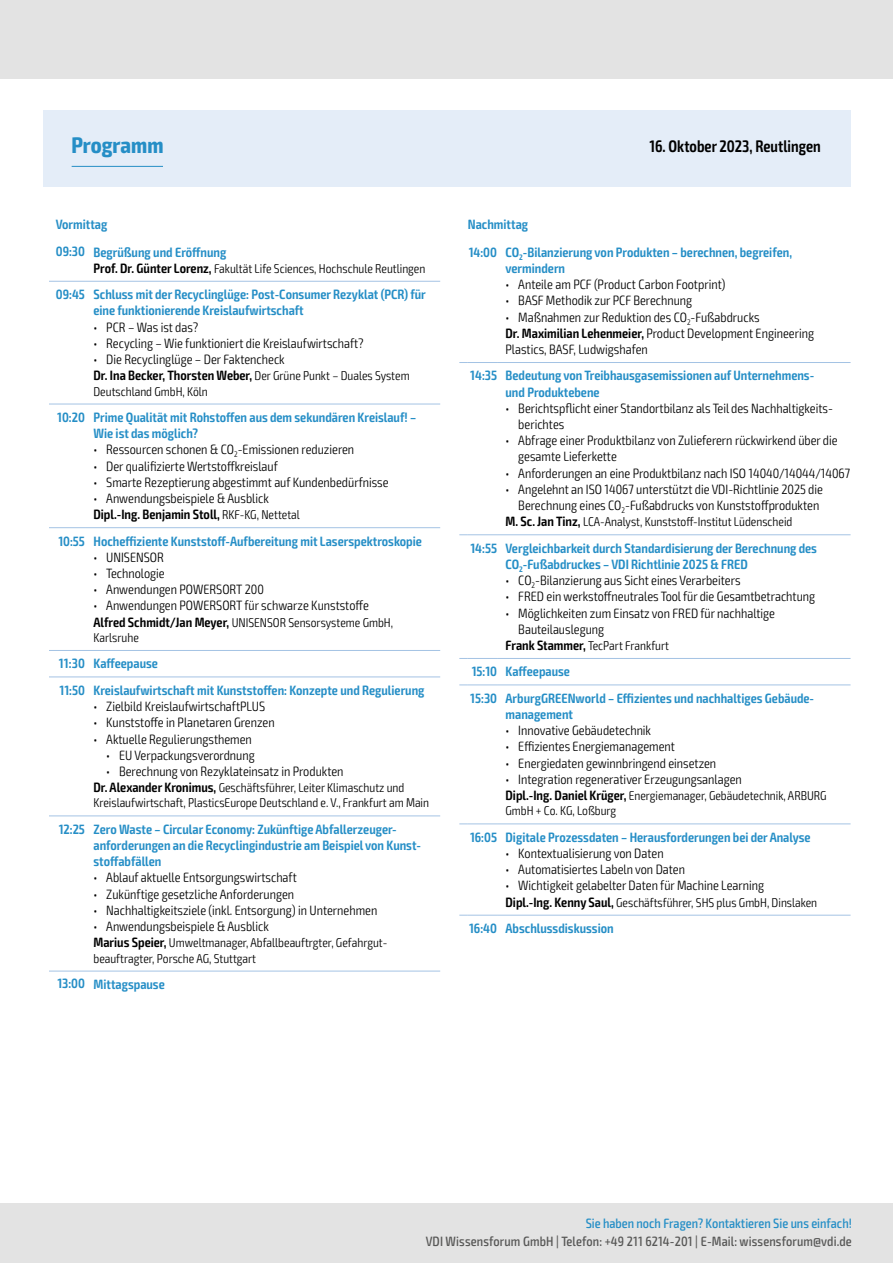
<style>
.page{position:relative;width:893px;height:1263px;background:#fff}
.page>*{position:absolute;margin:0;border:0;box-sizing:border-box;transform-origin:0 0}
.t1{font:700 condensed 22.5px "Exo 2";color:#258ec6}
.t2{font:600 condensed 16.65px "Exo 2";color:#000;scale:.94 1}
.t3{font:300 condensed 13.5px/16.2px "Exo 2";color:#000}
.t4{font:600 condensed 13.5px/16.2px "Exo 2";color:#258ec6}
.t5{font:500 condensed 13.5px "Exo 2";letter-spacing:.01em;color:#575756}
.t6{font:500 condensed 13.5px "Exo 2";color:#258ec6}
.t7{font:300 condensed 12.75px/15.3px "Exo 2";color:#000}
.s1{font-weight:600;font-size:13.5px}
.s2{font-weight:600}
.s3{font-size:12.75px}
</style>
<div class="page">
<div style="left:0;top:1203px;width:893px;height:60px;background:#e3e3e3"></div>
<div style="left:0;top:0;width:893px;height:79px;background:#e3e3e3"></div>
<div style="left:43px;top:110px;width:807px;height:77px;background:#e4edf8"></div>
<hr style="left:72px;top:166px;width:91px;height:1px;background:#258ec6">
<hr style="left:85px;top:650px;width:355px;height:1px;background:#a4c3e4">
<hr style="left:85px;top:971px;width:355px;height:1px;background:#a4c3e4">
<hr style="left:85px;top:815px;width:355px;height:1px;background:#a4c3e4">
<hr style="left:49px;top:971px;width:36px;height:1px;background:#a4c3e4">
<hr style="left:49px;top:815px;width:36px;height:1px;background:#a4c3e4">
<hr style="left:85px;top:404px;width:355px;height:1px;background:#a4c3e4">
<hr style="left:85px;top:527px;width:355px;height:1px;background:#a4c3e4">
<hr style="left:49px;top:650px;width:36px;height:1px;background:#a4c3e4">
<hr style="left:49px;top:404px;width:36px;height:1px;background:#a4c3e4">
<hr style="left:49px;top:527px;width:36px;height:1px;background:#a4c3e4">
<hr style="left:49px;top:676px;width:36px;height:1px;background:#a4c3e4">
<hr style="left:85px;top:676px;width:355px;height:1px;background:#a4c3e4">
<hr style="left:49px;top:281px;width:36px;height:1px;background:#a4c3e4">
<hr style="left:85px;top:281px;width:355px;height:1px;background:#a4c3e4">
<hr style="left:497px;top:658px;width:353px;height:1px;background:#a4c3e4">
<hr style="left:497px;top:823px;width:353px;height:1px;background:#a4c3e4">
<hr style="left:497px;top:362px;width:353px;height:1px;background:#a4c3e4">
<hr style="left:497px;top:534px;width:353px;height:1px;background:#a4c3e4">
<hr style="left:497px;top:684px;width:353px;height:1px;background:#a4c3e4">
<hr style="left:497px;top:915px;width:353px;height:1px;background:#a4c3e4">
<svg style="left:459px;top:915px;width:38px;height:1px"></svg>
<svg style="left:459px;top:658px;width:38px;height:1px"></svg>
<svg style="left:459px;top:823px;width:38px;height:1px"></svg>
<svg style="left:459px;top:362px;width:38px;height:1px"></svg>
<svg style="left:459px;top:534px;width:38px;height:1px"></svg>
<svg style="left:459px;top:684px;width:38px;height:1px"></svg>
<h1 class="t1" style="left:71px;top:131px;width:94px">Programm</h1>
<p class="t2" style="left:649px;top:137px;width:184px">16. Oktober 2023, Reutlingen</p>
<p class="t4" style="left:56px;top:210px;width:172px;line-height:27.8px">Vormittag<br>09:30 Begrüßung und Eröffnung</p>
<p class="t7" style="left:94px;top:261px;width:333px"><span class="s1">Prof. Dr. Günter Lorenz,</span> Fakultät Life Sciences, Hochschule Reutlingen</p>
<p class="t4" style="left:94px;top:287px;width:334px;text-indent:-38px">09:45 Schluss mit der Recyclinglüge: Post-Consumer Rezyklat (PCR) für eine funktionierende Kreislaufwirtschaft</p>
<p class="t3" style="left:94px;top:319px;width:106px">• PCR – Was ist das?</p>
<p class="t3" style="left:94px;top:335px;width:272px">• Recycling – Wie funktioniert die Kreislaufwirtschaft?</p>
<p class="t3" style="left:94px;top:351px;width:318px">• Die Recyclinglüge – Der Faktencheck<br><span class="s2">Dr. Ina Becker, Thorsten Weber,</span> <span class="s3">Der Grüne Punkt – Duales System</span></p>
<p class="t7" style="left:93px;top:384px;width:116px">Deutschland GmbH, Köln</p>
<p class="t4" style="left:94px;top:409px;width:324px;text-indent:-36px">10:20 Prime Qualität mit Rohstoffen aus dem sekundären Kreislauf! –<br>Wie ist das möglich?</p>
<p class="t3" style="left:94px;top:442px;width:262px">• Ressourcen schonen &amp; CO<sub>2</sub>-Emissionen reduzieren</p>
<p class="t3" style="left:94px;top:458px;width:186px">• Der qualifizierte Wertstoffkreislauf</p>
<p class="t3" style="left:94px;top:474px;width:297px">• Smarte Rezeptierung abgestimmt auf Kundenbedürfnisse</p>
<p class="t3" style="left:94px;top:490px;width:208px">• Anwendungsbeispiele &amp; Ausblick<br><span class="s2">Dipl.-Ing. Benjamin Stoll,</span> <span class="s3">RKF-KG, Nettetal</span></p>
<p class="t4" style="left:58px;top:533px;width:365px">10:55 Hocheffiziente Kunststoff-Aufbereitung mit Laserspektroskopie</p>
<p class="t3" style="left:94px;top:549px;width:72px">• UNISENSOR</p>
<p class="t3" style="left:94px;top:565px;width:73px">• Technologie</p>
<p class="t3" style="left:94px;top:582px;width:172px">• Anwendungen POWERSORT 200</p>
<p class="t3" style="left:94px;top:598px;width:277px">• Anwendungen POWERSORT für schwarze Kunststoffe</p>
<p class="t7" style="left:93px;top:615px;width:301px"><span class="s1">Alfred Schmidt/Jan Meyer,</span> UNISENSOR Sensorsysteme GmbH,<br>Karlsruhe</p>
<p class="t4" style="left:59px;top:651px;width:367px;line-height:26.4px">11:30 Kaffeepause<br>11:50 Kreislaufwirtschaft mit Kunststoffen: Konzepte und Regulierung</p>
<p class="t3" style="left:94px;top:698px;width:173px">• Zielbild KreislaufwirtschaftPLUS</p>
<p class="t3" style="left:94px;top:715px;width:183px">• Kunststoffe in Planetaren Grenzen</p>
<p class="t3" style="left:94px;top:731px;width:160px">• Aktuelle Regulierungsthemen</p>
<p class="t3" style="left:106px;top:747px;width:150px">• EU Verpackungsverordnung</p>
<p class="t3" style="left:106px;top:763px;width:239px">• Berechnung von Rezyklateinsatz in Produkten</p>
<p class="t7" style="left:94px;top:780px;width:337px"><span class="s1">Dr. Alexander Kronimus,</span> Geschäftsführer, Leiter Klimaschutz und<br>Kreislaufwirtschaft, PlasticsEurope Deutschland e. V., Frankfurt am Main</p>
<p class="t4" style="left:94px;top:821px;width:329px;text-indent:-35px">12:25 Zero Waste – Circular Economy: Zukünftige Abfallerzeuger&shy;anforderungen an die Recyclingindustrie am Beispiel von Kunst&shy;stoffabfällen</p>
<p class="t3" style="left:94px;top:870px;width:205px">• Ablauf aktuelle Entsorgungswirtschaft</p>
<p class="t3" style="left:94px;top:886px;width:202px">• Zukünftige gesetzliche Anforderungen</p>
<p class="t3" style="left:94px;top:902px;width:285px">• Nachhaltigkeitsziele (inkl. Entsorgung) in Unternehmen</p>
<p class="t3" style="left:94px;top:918px;width:177px">• Anwendungsbeispiele &amp; Ausblick</p>
<p class="t7" style="left:93px;top:935px;width:295px"><span class="s1">Marius Speier,</span> Umweltmanager, Abfallbeauftrgter, Gefahrgut&shy;beauftragter, Porsche AG, Stuttgart</p>
<p class="t4" style="left:57px;top:976px;width:109px">13:00 Mittagspause</p>
<p class="t4" style="left:468px;top:210px;width:326px;line-height:28.2px">Nachmittag<br>14:00 CO<sub>2</sub>-Bilanzierung von Produkten – berechnen, begreifen,</p>
<p class="t4" style="left:506px;top:260px;width:61px">vermindern</p>
<p class="t3" style="left:506px;top:277px;width:221px">• Anteile am PCF (Product Carbon Footprint)</p>
<p class="t3" style="left:506px;top:293px;width:188px">• BASF Methodik zur PCF Berechnung</p>
<p class="t3" style="left:506px;top:309px;width:310px">• Maßnahmen zur Reduktion des CO<sub>2</sub>-Fußabdrucks<br><span class="s2">Dr. Maximilian Lehenmeier,</span> Product Development Engineering<br>Plastics, BASF, Ludwigshafen</p>
<p class="t4" style="left:506px;top:368px;width:310px;text-indent:-35px">14:35 Bedeutung von Treibhausgasemissionen auf Unternehmens&shy;und Produktebene</p>
<p class="t3" style="left:518px;top:400px;width:316px;text-indent:-13px">• Berichtspflicht einer Standortbilanz als Teil des Nachhaltigkeits&shy;berichtes</p>
<p class="t3" style="left:518px;top:433px;width:321px;text-indent:-13px">• Abfrage einer Produktbilanz von Zulieferern rückwirkend über die gesamte Lieferkette</p>
<p class="t3" style="left:506px;top:465px;width:346px">• Anforderungen an eine Produktbilanz nach ISO 14040/14044/14067</p>
<p class="t3" style="left:506px;top:481px;width:319px;text-align:right">• Angelehnt an ISO 14067 unterstützt die VDI-Richtlinie 2025 die<br>Berechnung eines CO<sub>2</sub>-Fußabdrucks von Kunststoffprodukten</p>
<p class="t7" style="left:506px;top:514px;width:288px"><span class="s1">M. Sc. Jan Tinz,</span> LCA-Analyst, Kunststoff-Institut Lüdenscheid</p>
<p class="t4" style="left:506px;top:540px;width:313px;text-indent:-35px">14:55 Vergleichbarkeit durch Standardisierung der Berechnung des<br>CO<sub>2</sub>-Fußabdruckes – VDI Richtlinie 2025 &amp; FRED</p>
<p class="t3" style="left:506px;top:573px;width:237px">• CO<sub>2</sub>-Bilanzierung aus Sicht eines Verarbeiters</p>
<p class="t3" style="left:506px;top:589px;width:311px">• FRED ein werkstoffneutrales Tool für die Gesamtbetrachtung</p>
<p class="t3" style="left:518px;top:605px;width:258px;text-indent:-13px">• Möglichkeiten zum Einsatz von FRED für nachhaltige<br>Bauteilauslegung</p>
<p class="t7" style="left:506px;top:638px;width:165px"><span class="s1">Frank Stammer,</span> TecPart Frankfurt</p>
<p class="t4" style="left:470px;top:659px;width:345px;line-height:26.4px">15:10 Kaffeepause<br>15:30 ArburgGREENworld – Effizientes und nachhaltiges Gebäude-</p>
<p class="t4" style="left:506px;top:706px;width:69px">management</p>
<p class="t3" style="left:506px;top:723px;width:147px">• Innovative Gebäudetechnik</p>
<p class="t3" style="left:506px;top:739px;width:171px">• Effizientes Energiemanagement</p>
<p class="t3" style="left:506px;top:755px;width:212px">• Energiedaten gewinnbringend einsetzen</p>
<p class="t3" style="left:506px;top:771px;width:238px">• Integration regenerativer Erzeugungsanlagen</p>
<p class="t7" style="left:506px;top:788px;width:323px"><span class="s1">Dipl.-Ing. Daniel Krüger,</span> Energiemanager, Gebäudetechnik, ARBURG<br>GmbH + Co. KG, Loßburg</p>
<p class="t4" style="left:470px;top:829px;width:342px">16:05 Digitale Prozessdaten – Herausforderungen bei der Analyse</p>
<p class="t3" style="left:506px;top:845px;width:160px">• Kontextualisierung von Daten</p>
<p class="t3" style="left:506px;top:862px;width:181px">• Automatisiertes Labeln von Daten</p>
<p class="t3" style="left:506px;top:878px;width:260px">• Wichtigkeit gelabelter Daten für Machine Learning</p>
<p class="t7" style="left:506px;top:895px;width:313px"><span class="s1">Dipl.-Ing. Kenny Saul,</span> Geschäftsführer, SHS plus GmbH, Dinslaken</p>
<p class="t4" style="left:469px;top:920px;width:146px">16:40 Abschlussdiskussion</p>
<p class="t6" style="left:586px;top:1215px;width:268px">Sie haben noch Fragen? Kontaktieren Sie uns einfach!</p>
<p class="t5" style="left:426px;top:1233px;width:428px">VDI Wissensforum GmbH | Telefon: +49 211 6214-201 | E-Mail: wissensforum@vdi.de</p>
</div>
